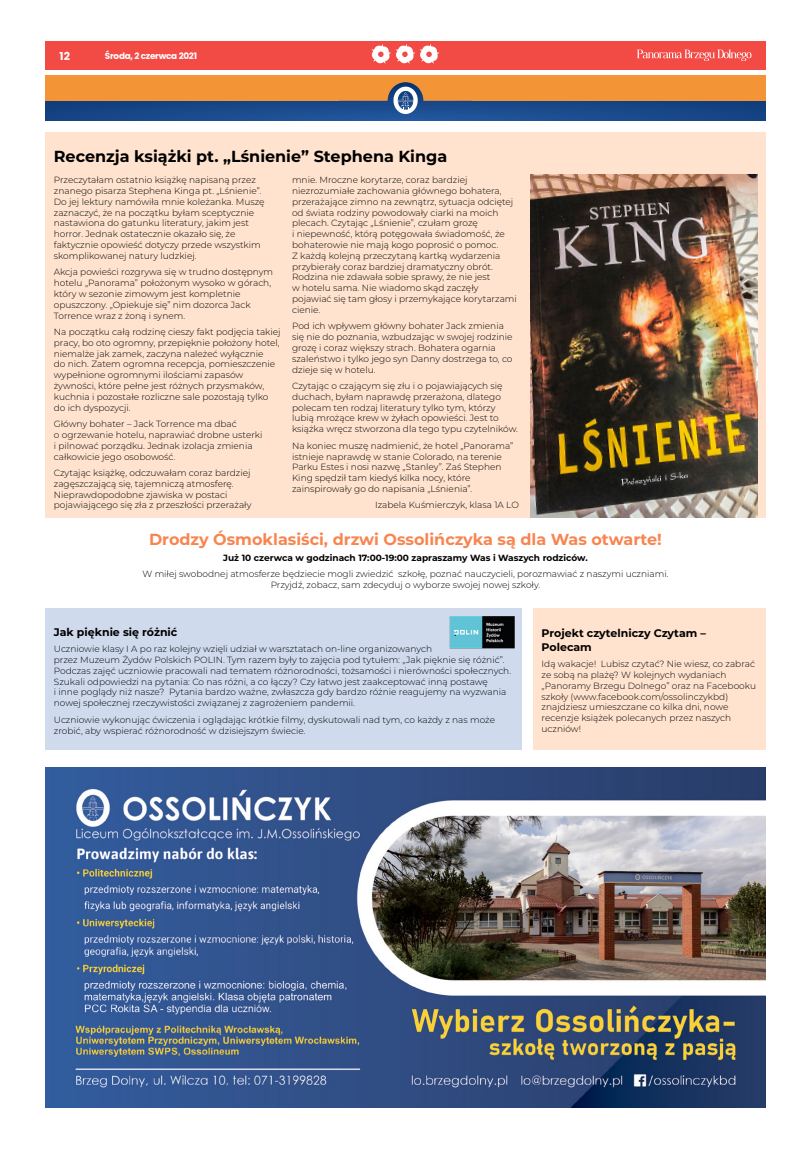
<style>
.page{position:relative;width:794px;height:1163px;background:#fff}
.page>*{position:absolute;margin:0;border:0;box-sizing:border-box;transform-origin:0 0}
.t1{font:700 16px "Montserrat";color:#f88550}
.t2{font:700 16px "Montserrat";color:#000}
.t3{font:700 11px/13.2px "Montserrat";color:#000}
.t4{font:700 11px "Poppins";color:#fff}
.t5{font:300 9px/10.8px "Montserrat";color:#000}
.t6{font:700 9px "Montserrat";color:#000}
.t7{font:700 8.9px "Poppins";letter-spacing:-.03em;color:#fff}
</style>
<div class="page">
<div style="left:45px;top:41px;width:720px;height:28px;background:#f24a45"></div>
<svg style="left:637px;top:50px;width:114px;height:11px"></svg>
<svg style="left:371px;top:44px;width:68px;height:20px"></svg>
<div style="left:45px;top:132px;width:720px;height:385px;background:#ffe3ce"></div>
<img style="left:45px;top:767px;width:720px;height:340px">
<svg style="left:45px;top:101px;width:720px;height:19px;background:#184889"></svg>
<svg style="left:339px;top:75px;width:133px;height:39px;background:#a17e62"></svg>
<div style="left:472px;top:75px;width:293px;height:26px;background:#f39536"></div>
<div style="left:45px;top:75px;width:294px;height:26px;background:#f39536"></div>
<div style="left:533px;top:608px;width:232px;height:142px;background:#ffe3ce"></div>
<div style="left:45px;top:608px;width:477px;height:142px;background:#cfdbed"></div>
<img style="left:449px;top:616px;width:66px;height:33px">
<img style="left:530px;top:174px;width:227px;height:343px">
<p class="t4" style="left:60px;top:49px;width:12px">12</p>
<p class="t7" style="left:105px;top:51px;width:94px">Środa, 2 czerwca 2021</p>
<h1 class="t2" style="left:54px;top:144px;width:395px">Recenzja książki pt. „Lśnienie” Stephena Kinga</h1>
<p class="t5" style="left:54px;top:174px;width:212px">Przeczytałam ostatnio książkę napisaną przez znanego pisarza Stephena Kinga pt. „Lśnienie”.<br>Do jej lektury namówiła mnie koleżanka. Muszę zaznaczyć, że na początku byłam sceptycznie nastawiona do gatunku literatury, jakim jest horror. Jednak ostatecznie okazało się, że faktycznie opowieść dotyczy przede wszystkim skomplikowanej natury ludzkiej.</p>
<p class="t5" style="left:54px;top:266px;width:221px">Akcja powieści rozgrywa się w trudno dostępnym hotelu „Panorama” położonym wysoko w górach, który w sezonie zimowym jest kompletnie opuszczony. „Opiekuje się” nim dozorca Jack Torrence wraz z żoną i synem.</p>
<p class="t5" style="left:54px;top:326px;width:228px">Na początku całą rodzinę cieszy fakt podjęcia takiej pracy, bo oto ogromny, przepięknie położony hotel, niemalże jak zamek, zaczyna należeć wyłącznie<br>do nich. Zatem ogromna recepcja, pomieszczenie wypełnione ogromnymi ilościami zapasów żywności, które pełne jest różnych przysmaków, kuchnia i pozostałe rozliczne sale pozostają tylko do ich dyspozycji.</p>
<p class="t5" style="left:54px;top:418px;width:210px">Główny bohater – Jack Torrence ma dbać<br>o ogrzewanie hotelu, naprawiać drobne usterki i pilnować porządku. Jednak izolacja zmienia całkowicie jego osobowość.</p>
<p class="t5" style="left:54px;top:467px;width:199px">Czytając książkę, odczuwałam coraz bardziej zagęszczającą się, tajemniczą atmosferę.<br>Nieprawdopodobne zjawiska w postaci pojawiającego się zła z przeszłości przerażały</p>
<p class="t5" style="left:292px;top:174px;width:226px">mnie. Mroczne korytarze, coraz bardziej niezrozumiałe zachowania głównego bohatera, przerażające zimno na zewnątrz, sytuacja odciętej od świata rodziny powodowały ciarki na moich plecach. Czytając „Lśnienie”, czułam grozę<br>i niepewność, którą potęgowała świadomość, że bohaterowie nie mają kogo poprosić o pomoc.<br>Z każdą kolejną przeczytaną kartką wydarzenia przybierały coraz bardziej dramatyczny obrót.<br>Rodzina nie zdawała sobie sprawy, że nie jest<br>w hotelu sama. Nie wiadomo skąd zaczęły pojawiać się tam głosy i przemykające korytarzami cienie.</p>
<p class="t5" style="left:292px;top:320px;width:222px">Pod ich wpływem główny bohater Jack zmienia się nie do poznania, wzbudzając w swojej rodzinie grozę i coraz większy strach. Bohatera ogarnia szaleństwo i tylko jego syn Danny dostrzega to, co dzieje się w hotelu.</p>
<p class="t5" style="left:292px;top:380px;width:227px">Czytając o czającym się złu i o pojawiających się duchach, byłam naprawdę przerażona, dlatego polecam ten rodzaj literatury tylko tym, którzy lubią mrożące krew w żyłach opowieści. Jest to książka wręcz stworzona dla tego typu czytelników.</p>
<p class="t5" style="left:292px;top:440px;width:223px">Na koniec muszę nadmienić, że hotel „Panorama” istnieje naprawdę w stanie Colorado, na terenie Parku Estes i nosi nazwę „Stanley”. Zaś Stephen King spędził tam kiedyś kilka nocy, które zainspirowały go do napisania „Lśnienia”.</p>
<p class="t5" style="left:375px;top:499px;width:145px">Izabela Kuśmierczyk, klasa 1A LO</p>
<h1 class="t1" style="left:149px;top:527px;width:514px">Drodzy Ósmoklasiści, drzwi Ossolińczyka są dla Was otwarte!</h1>
<p class="t6" style="left:223px;top:551px;width:366px">Już 10 czerwca w godzinach 17:00-19:00 zapraszamy Was i Waszych rodziców.</p>
<p class="t5" style="left:142px;top:568px;width:527px;text-align:center">W miłej swobodnej atmosferze będziecie mogli zwiedzić szkołę, poznać nauczycieli, porozmawiać z naszymi uczniami.<br>Przyjdź, zobacz, sam zdecyduj o wyborze swojej nowej szkoły.</p>
<p class="t3" style="left:54px;top:624px;width:125px">Jak pięknie się różnić</p>
<p class="t5" style="left:54px;top:643px;width:459px">Uczniowie klasy I A po raz kolejny wzięli udział w warsztatach on-line organizowanych<br>przez Muzeum Żydów Polskich POLIN. Tym razem były to zajęcia pod tytułem: „Jak pięknie się różnić”.<br>Podczas zajęć uczniowie pracowali nad tematem różnorodności, tożsamości i nierówności społecznych.<br>Szukali odpowiedzi na pytania: Co nas różni, a co łączy? Czy łatwo jest zaakceptować inną postawę<br>i inne poglądy niż nasze? Pytania bardzo ważne, zwłaszcza gdy bardzo różnie reagujemy na wyzwania nowej społecznej rzeczywistości związanej z zagrożeniem pandemii.</p>
<p class="t5" style="left:54px;top:713px;width:443px">Uczniowie wykonując ćwiczenia i oglądając krótkie filmy, dyskutowali nad tym, co każdy z nas może zrobić, aby wspierać różnorodność w dzisiejszym świecie.</p>
<p class="t3" style="left:541px;top:626px;width:166px">Projekt czytelniczy Czytam –<br>Polecam</p>
<p class="t5" style="left:541px;top:658px;width:216px">Idą wakacje! Lubisz czytać? Nie wiesz, co zabrać ze sobą na plażę? W kolejnych wydaniach „Panoramy Brzegu Dolnego” oraz na Facebooku szkoły (www.facebook.com/ossolinczykbd) znajdziesz umieszczane co kilka dni, nowe recenzje książek polecanych przez naszych uczniów!</p>
</div>
